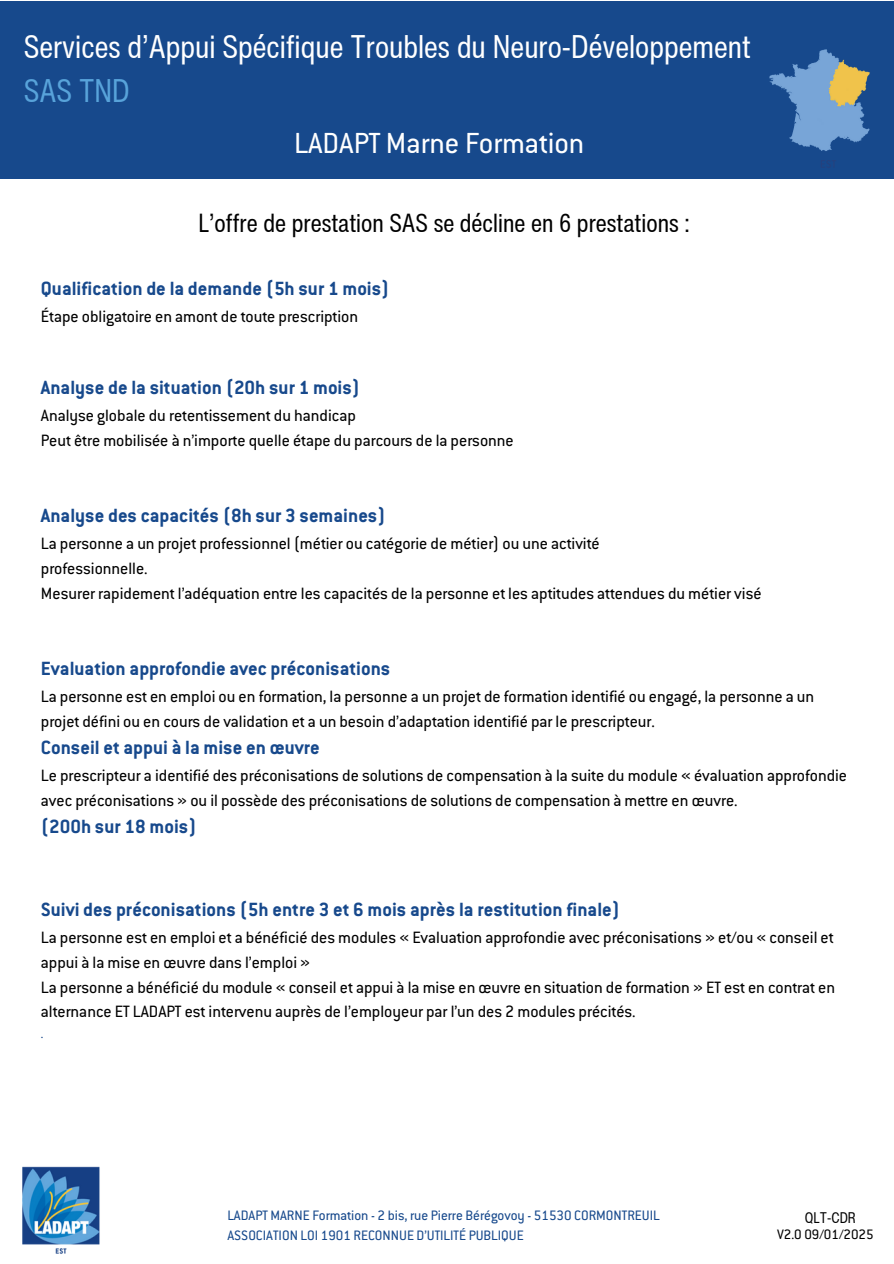
<style>
.page{position:relative;width:894px;height:1264px;background:#fff}
.page>*{position:absolute;margin:0;border:0;box-sizing:border-box;transform-origin:0 0}
.t1{font:condensed 31.95px/43.8px "Helvetica Now Text";color:#fff}
.t2{font:31.95px "Conduit ITC Std";color:#fff}
.t3{font:condensed 25.5px "Helvetica Now Text";color:#000}
.t4{font:700 21px "Conduit ITC Std";color:#17498c}
.t5{font:18px/24.8px "Conduit ITC Std";color:#000}
.t6{font:15px "Conduit ITC Std";color:#17498c}
.t7{font:15px "Conduit ITC Std";color:#000}
.t8{font:condensed 15px "Helvetica Now Text";color:#000}
.t9{font:13.5px "Conduit ITC Std";color:#17498c}
.s1{color:#58a3da}
</style>
<div class="page">
<img style="left:22px;top:1166px;width:78px;height:88px">
<div style="left:0;top:1px;width:893px;height:177px;background:#17498c"></div>
<img style="left:745px;top:49px;width:148px;height:130px">
<h3 class="t1" style="left:24px;top:24px;width:728px">Services d’Appui Spécifique Troubles du Neuro-Développement<br><span class="s1">SAS TND</span></h3>
<p class="t2" style="left:294px;top:133px;width:291px">LADAPT Marne Formation</p>
<h3 class="t2" style="left:249px;top:126px;width:291px">LADAPT Marne Formation</h3>
<h1 class="t3" style="left:198px;top:204px;width:492px">L’offre de prestation SAS se décline en 6 prestations :</h1>
<p class="t4" style="left:41px;top:281px;width:350px">Qualification de la demande (5h sur 1 mois)</p>
<p class="t5" style="left:41px;top:306px;width:318px">Étape obligatoire en amont de toute prescription</p>
<h1 class="t4" style="left:41px;top:380px;width:321px">Analyse de la situation (20h sur 1 mois)</h1>
<h1 class="t5" style="left:41px;top:405px;width:474px">Analyse globale du retentissement du handicap<br>Peut être mobilisée à n’importe quelle étape du parcours de la personne</h1>
<p class="t4" style="left:41px;top:509px;width:346px">Analyse des capacités (8h sur 3 semaines)</p>
<p class="t5" style="left:41px;top:533px;width:722px">La personne a un projet professionnel (métier ou catégorie de métier) ou une activité<br>professionnelle.<br>Mesurer rapidement l’adéquation entre les capacités de la personne et les aptitudes attendues du métier visé</p>
<h4 class="t4" style="left:41px;top:662px;width:351px">Evaluation approfondie avec préconisations</h4>
<h4 class="t5" style="left:41px;top:686px;width:774px">La personne est en emploi ou en formation, la personne a un projet de formation identifié ou engagé, la personne a un projet défini ou en cours de validation et a un besoin d’adaptation identifié par le prescripteur.</h4>
<h4 class="t4" style="left:41px;top:740px;width:280px">Conseil et appui à la mise en œuvre</h4>
<h4 class="t5" style="left:41px;top:765px;width:807px">Le prescripteur a identifié des préconisations de solutions de compensation à la suite du module « évaluation approfondie avec préconisations » ou il possède des préconisations de solutions de compensation à mettre en œuvre.</h4>
<h4 class="t4" style="left:41px;top:819px;width:157px">(200h sur 18 mois)</h4>
<h1 class="t4" style="left:41px;top:902px;width:580px">Suivi des préconisations (5h entre 3 et 6 mois après la restitution finale)</h1>
<h1 class="t5" style="left:41px;top:927px;width:795px">La personne est en emploi et a bénéficié des modules « Evaluation approfondie avec préconisations » et/ou « conseil et appui à la mise en œuvre dans l’emploi »<br>La personne a bénéficié du module « conseil et appui à la mise en œuvre en situation de formation » ET est en contrat en alternance ET LADAPT est intervenu auprès de l’employeur par l’un des 2 modules précités.</h1>
<h1 class="t9" style="left:41px;top:1029px;width:4px">.</h1>
<p class="t6" style="left:227px;top:1210px;width:434px">LADAPT MARNE Formation - 2 bis, rue Pierre Bérégovoy - 51530 CORMONTREUIL</p>
<h2 class="t6" style="left:227px;top:1230px;width:298px">ASSOCIATION LOI 1901 RECONNUE D’UTILITÉ PUBLIQUE</h2>
<h3 class="t7" style="left:776px;top:1229px;width:98px">V2.0 09/01/2025</h3>
<h3 class="t8" style="left:804px;top:1206px;width:53px">QLT-CDR</h3>
</div>
